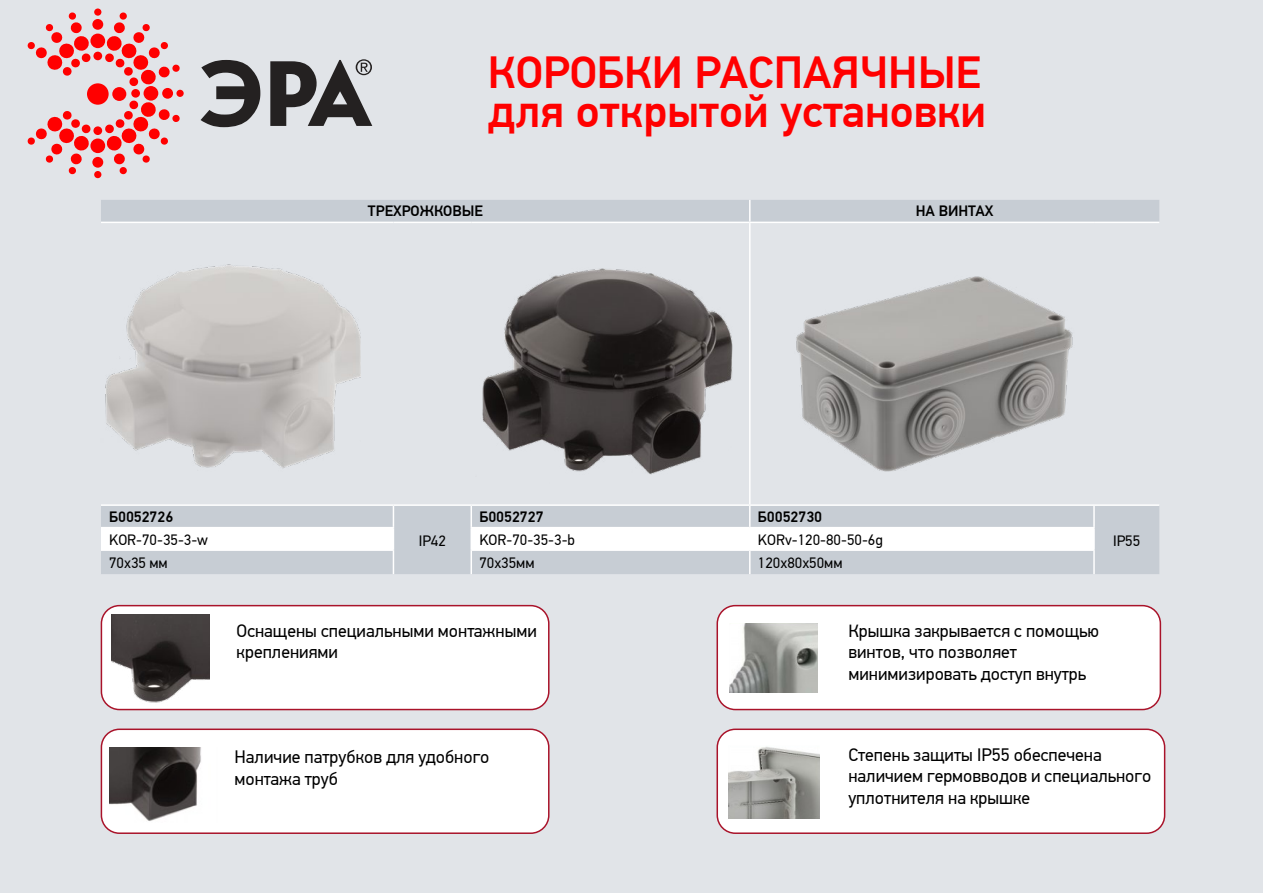
<style>
.page{position:relative;width:1263px;height:893px;background:#e1e4e8}
.page>*{position:absolute;margin:0;border:0;box-sizing:border-box;transform-origin:0 0}
.t1{font:500 46.5px "PF Din Text Pro";color:#f00}
.t2{font:500 45px "PF Din Text Pro";color:#f00}
.t3{font:18px/21.6px "PF Din Text Pro";color:#000}
.t4{font:15px "PF Din Text Pro";color:#000}
.t5{font:500 15px "PF Din Text Pro";color:#000}
</style>
<div class="page">
<div style="left:101px;top:606px;width:448px;height:103px;background:#fff;border-radius:18px"></div>
<div style="left:101px;top:605px;width:448px;height:105px;border:2px solid #a9132a;border-radius:18px"></div>
<div style="left:717px;top:606px;width:443px;height:103px;background:#fff;border-radius:18px"></div>
<div style="left:716px;top:605px;width:445px;height:105px;border:2px solid #a9132a;border-radius:18px"></div>
<div style="left:717px;top:729px;width:448px;height:104px;background:#fff;border-radius:18px"></div>
<div style="left:716px;top:728px;width:449px;height:106px;border:2px solid #a9132a;border-radius:18px"></div>
<div style="left:101px;top:729px;width:448px;height:104px;background:#fff;border-radius:18px"></div>
<div style="left:101px;top:728px;width:448px;height:106px;border:2px solid #a9132a;border-radius:18px"></div>
<svg style="left:101px;top:200px;width:1058px;height:374px"></svg>
<svg style="left:749px;top:200px;width:1px;height:22px"></svg>
<hr style="left:101px;top:222px;width:292px;height:1px;background:#fff">
<hr style="left:393px;top:222px;width:78px;height:1px;background:#fff">
<hr style="left:471px;top:222px;width:279px;height:1px;background:#fff">
<hr style="left:750px;top:222px;width:344px;height:1px;background:#fff">
<hr style="left:749px;top:223px;width:1px;height:281px;background:#fff">
<hr style="left:1094px;top:222px;width:65px;height:1px;background:#fff">
<hr style="left:101px;top:504px;width:292px;height:2px;background:#fff">
<hr style="left:393px;top:504px;width:78px;height:2px;background:#fff">
<hr style="left:471px;top:504px;width:279px;height:2px;background:#fff">
<hr style="left:750px;top:504px;width:344px;height:2px;background:#fff">
<hr style="left:1094px;top:504px;width:65px;height:2px;background:#fff">
<hr style="left:1093px;top:506px;width:2px;height:21px;background:#fff">
<hr style="left:750px;top:527px;width:345px;height:1px;background:#fff">
<hr style="left:1093px;top:528px;width:2px;height:21px;background:#fff">
<hr style="left:750px;top:549px;width:345px;height:2px;background:#fff">
<svg style="left:101px;top:506px;width:993px;height:68px;background:#d9dde2"></svg>
<hr style="left:1093px;top:551px;width:2px;height:23px;background:#fff">
<svg style="left:201px;top:60px;width:59px;height:67px"></svg>
<div style="left:87px;top:83px;width:22px;height:22px;background:#f00;border-radius:50%"></div>
<div style="left:112px;top:87px;width:14px;height:14px;background:#f00;border-radius:50%"></div>
<div style="left:94px;top:9px;width:7px;height:7px;background:#f00;border-radius:50%"></div>
<div style="left:92px;top:19px;width:11px;height:11px;background:#f00;border-radius:50%"></div>
<div style="left:90px;top:34px;width:15px;height:14px;background:#f00;border-radius:50%"></div>
<div style="left:93px;top:52px;width:9px;height:8px;background:#f00;border-radius:50%"></div>
<div style="left:94px;top:171px;width:7px;height:7px;background:#f00;border-radius:50%"></div>
<div style="left:92px;top:157px;width:11px;height:11px;background:#f00;border-radius:50%"></div>
<div style="left:90px;top:139px;width:15px;height:14px;background:#f00;border-radius:50%"></div>
<div style="left:93px;top:126px;width:9px;height:9px;background:#f00;border-radius:50%"></div>
<svg style="left:27px;top:12px;width:64px;height:64px"></svg>
<svg style="left:105px;top:100px;width:75px;height:75px"></svg>
<div style="left:176px;top:90px;width:8px;height:7px;background:#f00;border-radius:50%"></div>
<div style="left:162px;top:88px;width:11px;height:11px;background:#f00;border-radius:50%"></div>
<div style="left:144px;top:86px;width:14px;height:15px;background:#f00;border-radius:50%"></div>
<div style="left:131px;top:89px;width:9px;height:9px;background:#f00;border-radius:50%"></div>
<svg style="left:27px;top:111px;width:64px;height:64px"></svg>
<svg style="left:105px;top:12px;width:75px;height:75px"></svg>
<svg style="left:270px;top:59px;width:102px;height:67px"></svg>
<img style="left:101px;top:260px;width:260px;height:213px">
<img style="left:475px;top:263px;width:263px;height:222px">
<img style="left:112px;top:615px;width:98px;height:94px">
<img style="left:794px;top:271px;width:282px;height:206px">
<img style="left:729px;top:623px;width:88px;height:70px">
<img style="left:728px;top:746px;width:91px;height:73px">
<img style="left:109px;top:747px;width:92px;height:74px">
<h2 class="t2" style="left:488px;top:45px;width:494px">КОРОБКИ РАСПАЯЧНЫЕ</h2>
<h1 class="t1" style="left:488px;top:83px;width:500px">для открытой установки</h1>
<p class="t5" style="left:109px;top:508px;width:66px">Б0052726</p>
<p class="t5" style="left:368px;top:202px;width:116px">ТРЕХРОЖКОВЫЕ</p>
<p class="t5" style="left:916px;top:202px;width:79px">НА ВИНТАХ</p>
<p class="t5" style="left:479px;top:508px;width:66px">Б0052727</p>
<p class="t5" style="left:758px;top:508px;width:66px">Б0052730</p>
<p class="t4" style="left:109px;top:530px;width:100px">KOR-70-35-3-w</p>
<p class="t4" style="left:479px;top:530px;width:97px">KOR-70-35-3-b</p>
<p class="t4" style="left:758px;top:530px;width:127px">KORv-120-80-50-6g</p>
<p class="t4" style="left:1113px;top:532px;width:29px">IP55</p>
<p class="t4" style="left:109px;top:554px;width:60px">70х35 мм</p>
<p class="t4" style="left:479px;top:554px;width:57px">70х35мм</p>
<p class="t4" style="left:758px;top:554px;width:86px">120х80х50мм</p>
<p class="t4" style="left:419px;top:532px;width:29px">IP42</p>
<p class="t3" style="left:237px;top:620px;width:302px">Оснащены специальными монтажными креплениями</p>
<p class="t3" style="left:234px;top:746px;width:257px">Наличие патрубков для удобного монтажа труб</p>
<p class="t3" style="left:848px;top:620px;width:252px">Крышка закрывается с помощью винтов, что позволяет минимизировать доступ внутрь</p>
<p class="t3" style="left:848px;top:744px;width:304px">Степень защиты IP55 обеспечена наличием гермовводов и специального уплотнителя на крышке</p>
</div>
